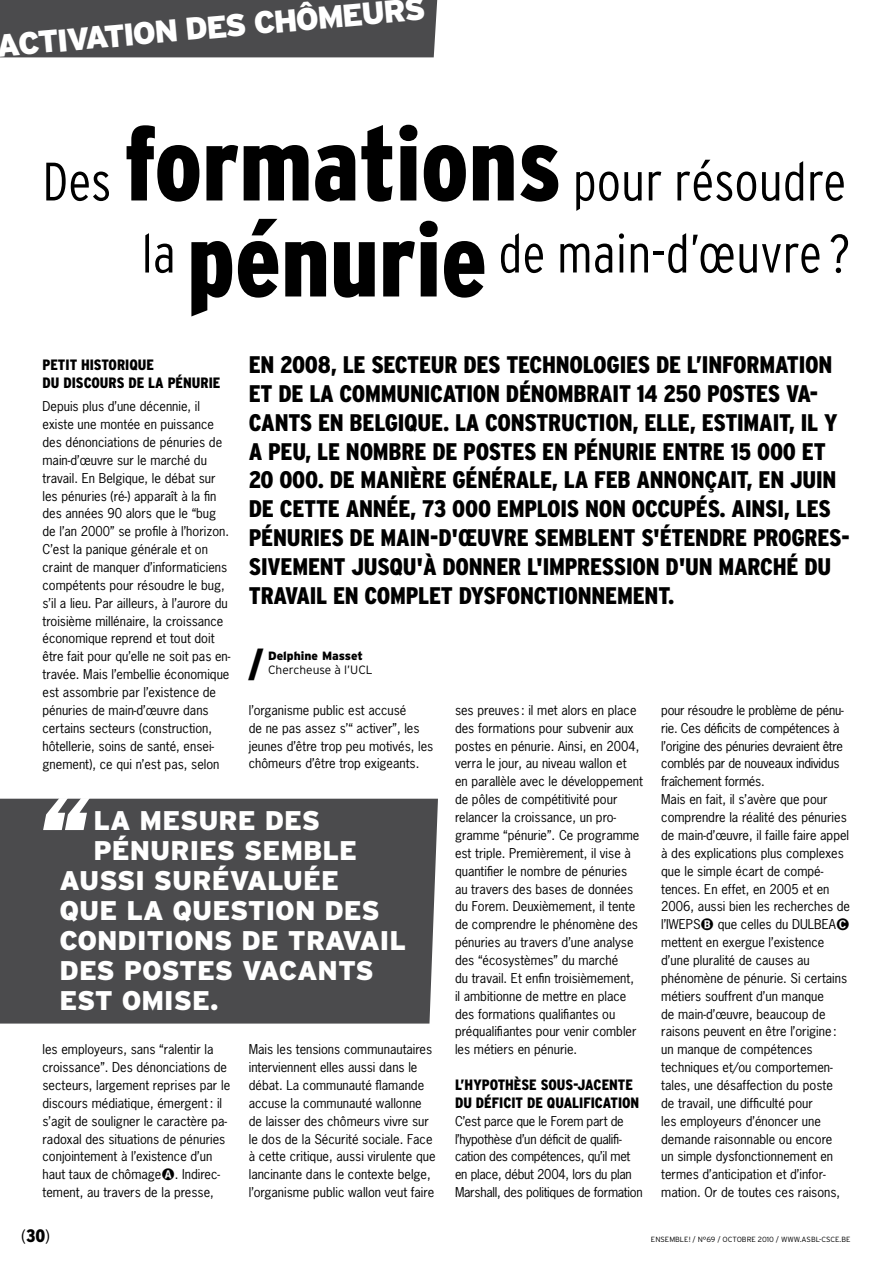
<style>
.page{position:relative;width:893px;height:1263px;background:#fff}
.page>*{position:absolute;margin:0;border:0;box-sizing:border-box;transform-origin:0 0}
.t1{font:italic 800 108px "Franklin Gothic";color:#fff}
.t2{font:300 condensed 54px/72px "Interstate";color:#000;text-align:right}
.t3{font:900 condensed 36px "Interstate";color:#000}
.t4{font:900 31.5px "Interstate";color:#fff}
.t5{font:900 27px "Interstate";color:#fff}
.t6{font:900 condensed 24px/28.8px "Interstate";letter-spacing:-.01em;color:#000}
.t7{font:300 condensed 18px "Interstate";color:#000}
.t8{font:900 condensed 15px/18px "Interstate";letter-spacing:.035em;color:#000}
.t9{font:12.75px/17.9px "News Gothic Std";color:#000}
.t10{font:12.75px/17.9px "News Gothic Std";letter-spacing:-.02em;color:#000}
.t11{font:300 12px "Interstate";color:#000}
.t12{font:900 12px "Interstate";color:#000}
.t13{font:300 7.5px "Interstate";color:#000}
.s1{font-weight:900;font-size:103.5px}
.s2{font-weight:900}
</style>
<div class="page">
<div style="left:0;top:0;width:437px;height:57px;background:#4b4b4d"></div>
<div style="left:0;top:799px;width:438px;height:224px;background:#4b4b4d"></div>
<h3 class="t4" style="left:-5px;top:28px;width:432px;rotate:-5deg">ACTIVATION DES C HÔMEUR S</h3>
<h2 class="t2" style="left:43px;top:145px;width:809px">Des <span class="s1">FORMATIONS</span> pour résoudre la <span class="s1">PÉNURIE</span> de main-d’œuvre ?</h2>
<h3 class="t6" style="left:249px;top:350px;width:571px">EN 2008, LE SECTEUR DES TECHNOLOGIES DE L’INFORMATION<br>ET DE LA COMMUN</h3>
<p class="t8" style="left:43px;top:355px;width:178px">PETIT HISTORIQUE<br>DU DISCOURS DE LA PÉNURIE</p>
<p class="t9" style="left:43px;top:397px;width:189px">Depuis plus d’une décennie, il existe une montée en puissance des dénonciations de pénuries de main-d’œuvre sur le marché du travail. En Belgique, le débat sur les pénuries (ré-) apparaît à la fin des années 90 alors que le “bug de l’an 2000” se profile à l’horizon.<br>C’est la panique générale et on craint de manquer d’informaticiens compétents pour résoudre le bug, s’il a lieu. Par ailleurs, à l’aurore du troisième millénaire, la croissance économique reprend et tout doit être fait pour qu’elle ne soit pas en&shy;travée. Mais l’embellie économique est assombrie par l’existence de pénuries de main-d’œuvre dans certains secteurs (construction, hôtellerie, soins de santé, ensei&shy;gnement), ce qui n’est pas, selon</p>
<h3 class="t6" style="left:249px;top:379px;width:588px;text-indent:175px">ICATION DÉNOM BRAIT 14 250 POSTES VA-CANTS EN BELGIQUE. LA CONSTRUCTION, ELLE, ESTIMAIT, IL Y A PEU, LE NOMBRE DE POSTES EN PÉNURIE ENTRE 15 000 ET 20 000. DE MANIÈRE GÉNÉRALE, LA FEB ANNON</h3>
<h3 class="t6" style="left:704px;top:465px;width:131px">ÇAIT, EN JUIN</h3>
<h3 class="t6" style="left:249px;top:494px;width:56px">DE CETTE</h3>
<h3 class="t6" style="left:346px;top:494px;width:254px">ANN ÉE, 73 000 EMPLOIS NON</h3>
<h3 class="t6" style="left:632px;top:494px;width:200px">OCCUPÉS. AINSI, LES</h3>
<h3 class="t6" style="left:249px;top:523px;width:363px">PÉNURIES DE MAIN-D'ŒUVRE SEMBLENT</h3>
<h3 class="t6" style="left:641px;top:523px;width:210px">S'ÉTENDRE PROGRES-</h3>
<h3 class="t6" style="left:249px;top:552px;width:46px">SIVEMENT</h3>
<h3 class="t6" style="left:351px;top:552px;width:118px">JUSQU'À DONNE</h3>
<h3 class="t6" style="left:249px;top:552px;width:581px;text-indent:259px">R L'IMPRESSION D'UN MARCHÉ DU<br>TRAVAIL EN COMPLET DYSFONCTIONNEMENT</h3>
<h3 class="t6" style="left:668px;top:581px;width:8px">.</h3>
<h3 class="t3" style="left:249px;top:644px;width:16px">/</h3>
<p class="t12" style="left:268px;top:649px;width:96px">DELPHINE MASSET</p>
<p class="t11" style="left:268px;top:663px;width:106px">CHERCHEUSE À L’UCL</p>
<p class="t9" style="left:249px;top:701px;width:186px">l’organisme public est accusé<br>de ne pas assez s’“ activer”, les jeunes d’être trop peu motivés, les chômeurs d’être trop exigeants.</p>
<p class="t9" style="left:661px;top:701px;width:190px">pour résoudre le problème de pénu&shy;rie. Ces déficits de compétences à l’origine des pénuries devraient être comblés par de nouveaux individus fraîchement formés.<br>Mais en fait, il s’avère que pour comprendre la réalité des pénuries de main-d’œuvre, il faille faire appel à des explications plus complexes que le simple écart de compé&shy;tences. En effet, en 2005 et en<br>2006, aussi bien les recherches de l’IWEPS</p>
<p class="t9" style="left:455px;top:701px;width:189px">ses preuves : il met alors en place des formations pour subvenir aux postes en pénurie. Ainsi, en 2004, verra le jour, au niveau wallon et<br>en parallèle avec le développement de pôles de compétitivité pour relancer la croissance, un pro&shy;gramme “pénurie”. Ce programme est triple. Premièrement, il vise à quantifier le nombre de pénuries au travers des bases de données du Forem. Deuxièmement, il tente de comprendre le phénomène des pénuries au travers d’une analyse des “écosystèmes” du marché<br>du travail. Et enfin troisièmement,<br>il ambitionne de mettre en place des formations qualifiantes ou préqualifiantes pour venir combler les métiers en pénurie.</p>
<p class="t8" style="left:455px;top:1076px;width:177px">L’HYPOTHÈSE SOUS-JACENTE<br>DU DÉFICIT DE QUALIFICATION</p>
<p class="t10" style="left:455px;top:1112px;width:189px">C’est parce que le Forem part de l’hypothèse d’un déficit de qualifi&shy;cation des compétences, qu’il met en place, début 2004, lors du plan Marshall, des politiques de formation</p>
<h1 class="t1" style="left:27px;top:772px;width:58px">“</h1>
<h3 class="t5" style="left:94px;top:805px;width:228px">LA MESURE DES</h3>
<h3 class="t5" style="left:94px;top:835px;width:265px">PÉNURIES SEMBLE</h3>
<h3 class="t5" style="left:60px;top:865px;width:281px">AUSSI SURÉVALUÉE</h3>
<h3 class="t5" style="left:60px;top:895px;width:322px">QUE LA QUESTION DES</h3>
<h3 class="t5" style="left:60px;top:925px;width:348px">CONDITIONS DE TRAVAIL</h3>
<h3 class="t5" style="left:60px;top:955px;width:316px">DES POSTES VACANTS</h3>
<h3 class="t5" style="left:60px;top:985px;width:161px">EST OMISE.</h3>
<p class="t9" style="left:661px;top:915px;width:187px;text-indent:56px">que celles du DULBEA mettent en exergue l’existence d’une pluralité de causes au phénomène de pénurie. Si certains métiers souffrent d’un manque<br>de main-d’œuvre, beaucoup de raisons peuvent en être l’origine: un manque de compétences techniques et/ou comportemen&shy;tales, une désaffection du poste de travail, une difficulté pour<br>les employeurs d’énoncer une demande raisonnable ou encore un simple dysfonctionnement en termes d’anticipation et d’infor&shy;mation. Or de toutes ces raisons,</p>
<p class="t9" style="left:249px;top:1040px;width:188px">Mais les tensions communautaires interviennent elles aussi dans le débat. La communauté flamande accuse la communauté wallonne de laisser des chômeurs vivre sur le dos de la Sécurité sociale. Face à cette critique, aussi virulente que lancinante dans le contexte belge, l’organisme public wallon veut faire</p>
<p class="t9" style="left:43px;top:1040px;width:189px">les employeurs, sans “ralentir la croissance”. Des dénonciations de secteurs, largement reprises par le discours médiatique, émergent: il s’agit de souligner le caractère pa&shy;radoxal des situations de pénuries conjointement à l’existence d’un haut taux de chômage . Indirec&shy;tement, au travers de la presse,</p>
<h3 class="t7" style="left:21px;top:1225px;width:30px">(<span class="s2">30</span>)</h3>
<p class="t13" style="left:651px;top:1235px;width:78px">ENSEMBLE! / N°69 / OCTO</p>
<p class="t13" style="left:742px;top:1235px;width:105px">BRE 2010 / WWW.ASBL-CSCE.BE</p>
</div>
